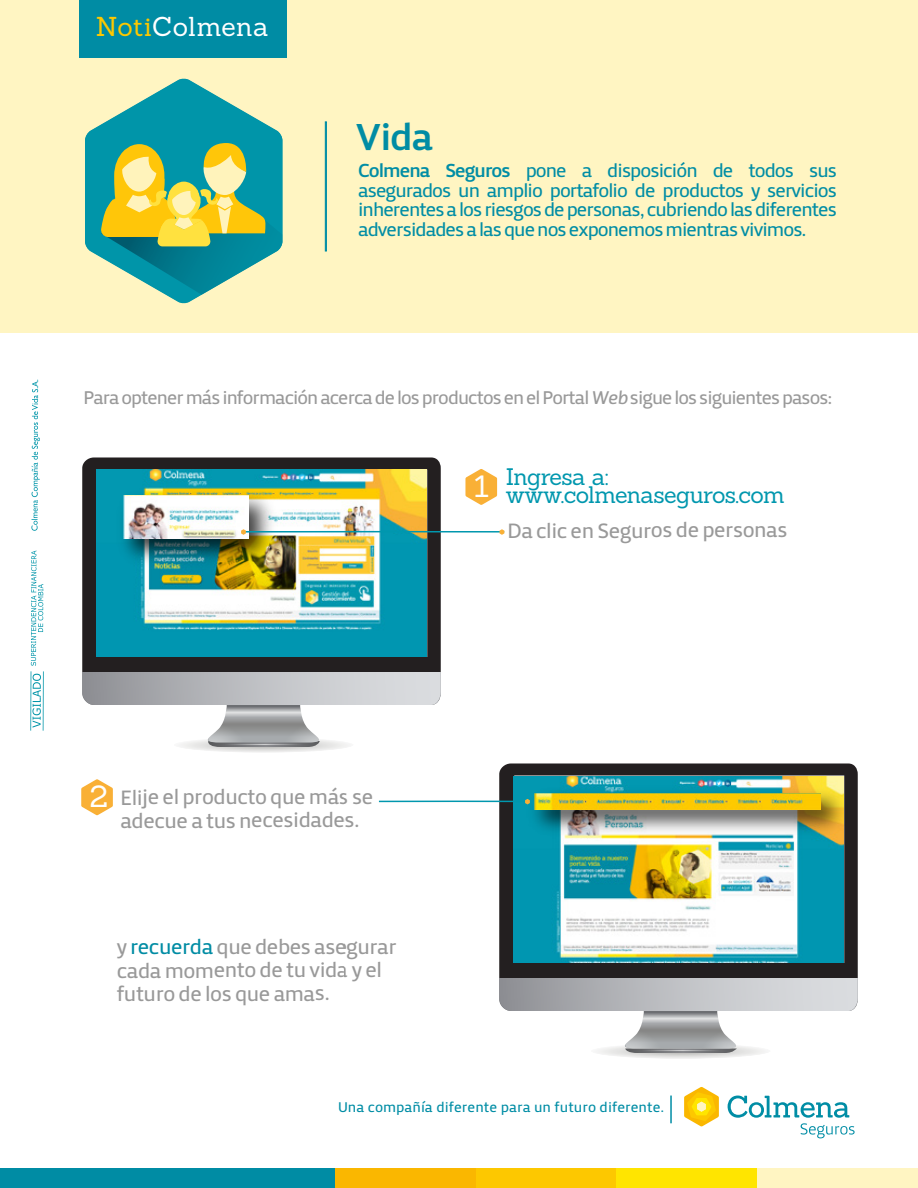
<style>
.page{position:relative;width:918px;height:1188px;background:#fff}
.page>*{position:absolute;margin:0;border:0;box-sizing:border-box;transform-origin:0 0}
.t1{font:38.85px "Priva Three Pro";color:#008ca4}
.t2{font:30px "Sanchez";color:#fff}
.t3{font:26.7px "Sanchez";letter-spacing:.01em;color:#fff}
.t4{font:23.25px/18px "Sanchez";letter-spacing:-.025em;color:#0097ae}
.t5{font:21.45px/23.4px "Priva Two Pro";letter-spacing:-.03em;color:#999}
.t6{font:19.5px/19.5px "Priva Two Pro";letter-spacing:-.05em;color:#008da5;text-align:justify}
.t7{font:19.05px "Priva Two Pro";letter-spacing:-.05em;color:#999}
.t8{font:14.55px "Priva Two Pro";color:#008da5}
.s1{color:#fdc800}
.s2{font-family:"Priva Three Pro"}
.s3{font-family:"Priva Two Italic Pro"}
.s4{color:#008ca4}
</style>
<div class="page">
<div style="left:0;top:0;width:918px;height:332px;background:#fff5c2"></div>
<div style="left:325px;top:121px;width:2px;height:130px;border:1px solid #008da5"></div>
<div style="left:476px;top:1169px;width:140px;height:19px;background:#fdc800"></div>
<div style="left:616px;top:1169px;width:141px;height:19px;background:#ffe500"></div>
<div style="left:757px;top:1169px;width:161px;height:19px;background:#fff5c2"></div>
<div style="left:335px;top:1169px;width:141px;height:19px;background:#fab700"></div>
<div style="left:0;top:1169px;width:335px;height:19px;background:#008ca4"></div>
<svg style="left:85px;top:79px;width:197px;height:225px;fill:#0095a9"></svg>
<svg style="left:101px;top:143px;width:181px;height:152px"></svg>
<svg style="left:173px;top:737px;width:181px;height:16px"></svg>
<img style="left:82px;top:458px;width:423px;height:289px">
<svg style="left:81px;top:779px;width:32px;height:36px"></svg>
<img style="left:345px;top:747px;width:506px;height:363px">
<svg style="left:377px;top:764px;width:481px;height:289px"></svg>
<svg style="left:31px;top:551px;width:12px;height:115px"></svg>
<svg style="left:32px;top:674px;width:9px;height:54px"></svg>
<hr style="left:30px;top:671px;width:1px;height:60px;background:#0095a9">
<hr style="left:43px;top:671px;width:1px;height:60px;background:#0095a9">
<svg style="left:31px;top:380px;width:9px;height:151px"></svg>
<div style="left:79px;top:0;width:208px;height:58px;background:#008ca4"></div>
<svg style="left:728px;top:1096px;width:127px;height:42px"></svg>
<svg style="left:684px;top:1087px;width:35px;height:39px"></svg>
<hr style="left:670px;top:1096px;width:2px;height:27px;background:#008da5">
<h3 class="t3" style="left:96px;top:9px;width:174px"><span class="s1">Noti</span>Colmena</h3>
<h1 class="t1" style="left:356px;top:112px;width:78px">Vida</h1>
<p class="t6" style="left:358px;top:161px;width:481px"><span class="s2">Colmena Seguros</span> pone a disposición de todos sus asegurados un amplio portafolio de productos y servicios inherentes a los riesgos de personas, cubriendo las diferentes adversidades a las que nos exponemos mientras vivimos.</p>
<p class="t7" style="left:83px;top:385px;width:751px">Para optener más información acerca de los productos en el Portal <span class="s3">Web</span> sigue los siguientes pasos:</p>
<h2 class="t2" style="left:474px;top:467px;width:17px">1</h2>
<p class="t4" style="left:506px;top:467px;width:281px">Ingresa a: www.colmenaseguros.com</p>
<p class="t5" style="left:507px;top:519px;width:282px">Da clic en Seguros de personas</p>
<h2 class="t2" style="left:90px;top:777px;width:20px">2</h2>
<p class="t5" style="left:120px;top:785px;width:255px">Elije el producto que más se adecue a tus necesidades.</p>
<p class="t5" style="left:117px;top:935px;width:282px">y <span class="s4">recuerda</span> que debes asegurar cada momento de tu vida y el futuro de los que amas.</p>
<p class="t8" style="left:338px;top:1097px;width:328px">Una compañía diferente para un futuro diferente.</p>
</div>
